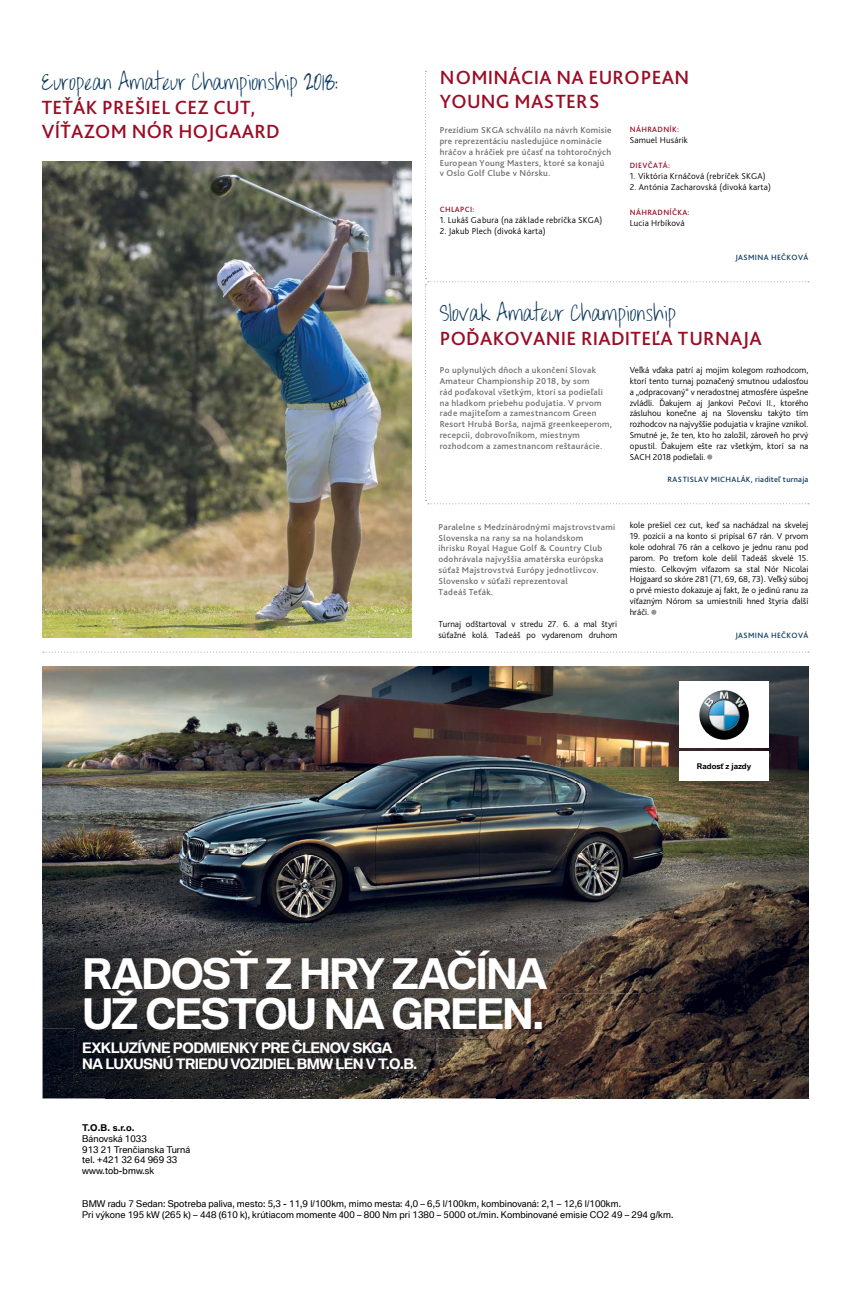
<style>
.page{position:relative;width:851px;height:1304px;background:#fff}
.page>*{position:absolute;margin:0;border:0;box-sizing:border-box;transform-origin:0 0}
.t1{font:700 41px/40px "BMW Type Global Pro";letter-spacing:-.05em;color:#fff}
.t2{font:500 20px/24px "Bliss Pro";letter-spacing:.015em;color:#9b0c25}
.t3{font:20px "Throw My Hands Upinthe Air";color:#0e3b60}
.t4{font:700 14px/16px "BMW Type Global Pro";letter-spacing:-.04em;color:#fff}
.t5{font:300 9px/10.8px "Bliss Pro";color:#000;text-align:justify}
.t6{font:500 9px/10.8px "Bliss Pro";letter-spacing:.03em;color:#6d6e71}
.t7{font:9px/11px "BMW Type Global Pro";letter-spacing:.01em;color:#000}
.t8{font:300 9px "Bliss Pro";letter-spacing:.02em;color:#000}
.t9{font:700 9px "BMW Type Global Pro";color:#000}
.t10{font:500 8px "Bliss Pro";letter-spacing:.045em;color:#0e3b60}
.t11{font:500 8px "Bliss Pro";letter-spacing:.045em;color:#9b0c25}
.t12{font:700 7.5px "BMW Type Global Pro";color:#000}
.s1{font-size:24px}
</style>
<div class="page">
<img style="left:43px;top:666px;width:738px;height:257px">
<img style="left:781px;top:666px;width:27px;height:432px">
<img style="left:43px;top:923px;width:62px;height:175px">
<img style="left:105px;top:923px;width:427px;height:18px">
<img style="left:532px;top:923px;width:249px;height:175px">
<img style="left:390px;top:1039px;width:142px;height:59px">
<img style="left:105px;top:1078px;width:285px;height:20px">
<div style="left:679px;top:751px;width:89px;height:30px;background:#fff"></div>
<div style="left:679px;top:682px;width:89px;height:66px;background:#fff"></div>
<img style="left:699px;top:690px;width:50px;height:50px">
<img style="left:75px;top:941px;width:412px;height:65px">
<img style="left:487px;top:941px;width:68px;height:98px">
<img style="left:75px;top:1006px;width:240px;height:24px">
<img style="left:315px;top:1006px;width:172px;height:33px">
<img style="left:74px;top:1030px;width:175px;height:48px">
<img style="left:249px;top:1039px;width:176px;height:39px">
<img style="left:75px;top:1030px;width:350px;height:9px">
<svg style="left:43px;top:652px;width:765px;height:1px"></svg>
<img style="left:43px;top:162px;width:368px;height:476px">
<svg style="left:425px;top:71px;width:383px;height:433px"></svg>
<svg style="left:651px;top:610px;width:5px;height:5px"></svg>
<h2 class="t3" style="left:42px;top:71px;width:298px"><span class="s1">E</span>uropean <span class="s1">A</span>mateur <span class="s1">C</span>hampionship <span class="s1">2018</span>:</h2>
<h2 class="t2" style="left:42px;top:94px;width:239px">TEŤÁK PREŠIEL CEZ CUT,<br>VÍŤAZOM NÓR HOJGAARD</h2>
<h2 class="t2" style="left:440px;top:65px;width:251px">NOMINÁCIA NA EUROPEAN<br>YOUNG MASTERS</h2>
<p class="t6" style="left:439px;top:125px;width:173px">Prezídium SKGA schválilo na návrh Komisie pre reprezentáciu nasledujúce nominácie hráčov a hráčiek pre účasť na tohtoročných European Young Masters, ktoré sa konajú<br>v Oslo Golf Clube v Nórsku.</p>
<p class="t11" style="left:439px;top:205px;width:36px">CHLAPCI:</p>
<p class="t8" style="left:439px;top:215px;width:164px">1. Lukáš Gabura (na základe rebríčka SKGA)</p>
<p class="t8" style="left:439px;top:225px;width:107px">2. Jakub Plech (divoká karta)</p>
<p class="t11" style="left:629px;top:125px;width:51px">NÁHRADNÍK:</p>
<p class="t8" style="left:629px;top:135px;width:60px">Samuel Husárik</p>
<p class="t11" style="left:629px;top:161px;width:42px">DIEVČATÁ:</p>
<p class="t8" style="left:629px;top:171px;width:137px">1. Viktória Krnáčová (rebríček SKGA)</p>
<p class="t8" style="left:629px;top:181px;width:143px">2. Antónia Zacharovská (divoká karta)</p>
<p class="t11" style="left:629px;top:208px;width:61px">NÁHRADNÍČKA:</p>
<p class="t8" style="left:629px;top:217px;width:56px">Lucia Hrbíková</p>
<p class="t10" style="left:735px;top:252px;width:74px">JASMINA HEČKOVÁ</p>
<h2 class="t3" style="left:439px;top:302px;width:238px"><span class="s1">S</span>lovak <span class="s1">A</span>mateur <span class="s1">C</span>hampionship</h2>
<h2 class="t2" style="left:440px;top:326px;width:323px">POĎAKOVANIE RIADITEĽA TURNAJA</h2>
<p class="t6" style="left:439px;top:365px;width:174px">Po uplynulých dňoch a ukončení Slovak Amateur Championship 2018, by som<br>rád poďakoval všetkým, ktorí sa podieľali na hladkom priebehu podujatia. V prvom rade majiteľom a zamestnancom Green Resort Hrubá Borša, najmä greenkeeperom, recepcii, dobrovoľníkom, miestnym rozhodcom a zamestnancom reštaurácie.</p>
<p class="t5" style="left:629px;top:365px;width:180px">Veľká vďaka patrí aj mojim kolegom rozhodcom, ktorí tento turnaj poznačený smutnou udalosťou a „odpracovaný“ v neradostnej atmosfére úspešne zvládli. Ďakujem aj Jankovi Pečovi II., ktorého zásluhou konečne aj na Slovensku takýto tím rozhodcov na najvyššie podujatia v krajine vznikol.<br>Smutné je, že ten, kto ho založil, zároveň ho prvý opustil. Ďakujem ešte raz všetkým, ktorí sa na SACH 2018 podieľali.</p>
<p class="t10" style="left:667px;top:475px;width:142px">RASTISLAV MICHALÁK, riaditeľ turnaja</p>
<p class="t6" style="left:438px;top:521px;width:178px">Paralelne s Medzinárodnými majstrovstvami Slovenska na rany sa na holandskom<br>ihrisku Royal Hague Golf &amp; Country Club odohrávala najvyššia amatérska európska súťaž Majstrovstvá Európy jednotlivcov.<br>Slovensko v súťaži reprezentoval<br>Tadeáš Teťák.</p>
<p class="t5" style="left:438px;top:618px;width:180px">Turnaj odštartoval v stredu 27. 6. a mal štyri súťažné kolá. Tadeáš po vydarenom druhom</p>
<p class="t5" style="left:629px;top:520px;width:180px">kole prešiel cez cut, keď sa nachádzal na skvelej</p>
<p class="t5" style="left:629px;top:531px;width:180px">19. pozícii a na konto si pripísal 67 rán. V prvom kole odohral 76 rán a celkovo je jednu ranu pod parom. Po treťom kole delil Tadeáš skvelé 15. miesto. Celkovým víťazom sa stal Nór Nicolai Hojgaard so skóre 281 (71, 69, 68, 73). Veľký súboj o prvé miesto dokazuje aj fakt, že o jedinú ranu za víťazným Nórom sa umiestnili hned štyria ďalší hráči.</p>
<p class="t10" style="left:735px;top:630px;width:74px">JASMINA HEČKOVÁ</p>
<p class="t12" style="left:696px;top:763px;width:56px">Radosť z jazdy</p>
<h1 class="t1" style="left:82px;top:955px;width:466px">RADOSŤ Z HRY ZAČÍNA<br>UŽ CESTOU NA GREEN.</h1>
<h3 class="t4" style="left:82px;top:1040px;width:337px">EXKLUZÍVNE PODMIENKY PRE ČLENOV SKGA<br>NA LUXUSNÚ TRIEDU VOZIDIEL BMW LEN V T.O.B.</h3>
<p class="t9" style="left:82px;top:1122px;width:54px">T.O.B. s.r.o.</p>
<p class="t7" style="left:82px;top:1133px;width:109px">Bánovská 1033<br>913 21 Trenčianska Turná tel. +421 32 64 969 33 www.tob-bmw.sk</p>
<p class="t7" style="left:82px;top:1198px;width:592px">BMW radu 7 Sedan: Spotreba paliva, mesto: 5,3 - 11,9 l/100km, mimo mesta: 4,0 – 6,5 l/100km, kombinovaná: 2,1 – 12,6 l/100km.<br>Pri výkone 195 kW (265 k) – 448 (610 k), krútiacom momente 400 – 800 Nm pri 1380 – 5000 ot./min. Kombinované emisie CO2 49 – 294 g/km.</p>
</div>
